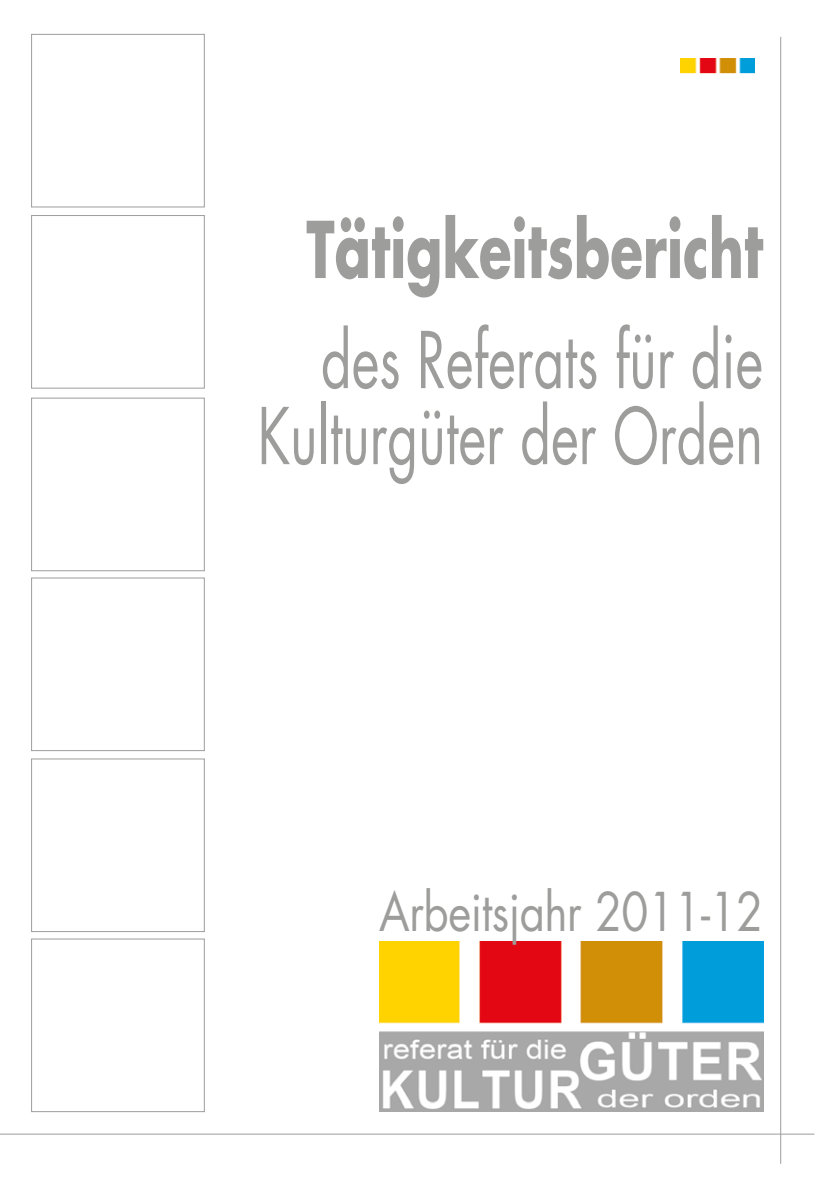
<style>
.page{position:relative;width:840px;height:1191px;background:#fff}
.page>*{position:absolute;margin:0;border:0;box-sizing:border-box;transform-origin:0 0}
.t1{font:76px/76px "Futura";color:#9d9d9c;text-align:right;scale:.7 1}
.t2{font:700 76px "Futura";color:#9d9d9c;scale:.7 1}
.t3{font:52px "Futura";letter-spacing:-.01em;color:#9d9d9c;scale:.84 1}
</style>
<div class="page">
<img style="left:680px;top:58px;width:74px;height:15px">
<img style="left:379px;top:941px;width:383px;height:171px">
<hr style="left:779px;top:37px;width:1px;height:1126px;background:#9d9d9c">
<hr style="left:0;top:1133px;width:814px;height:1px;background:#9d9d9c">
<div style="left:31px;top:938px;width:173px;height:174px;border:1px solid #9d9d9c"></div>
<div style="left:31px;top:577px;width:173px;height:174px;border:1px solid #9d9d9c"></div>
<div style="left:31px;top:398px;width:173px;height:173px;border:1px solid #9d9d9c"></div>
<div style="left:31px;top:215px;width:173px;height:173px;border:1px solid #9d9d9c"></div>
<div style="left:31px;top:34px;width:173px;height:173px;border:1px solid #9d9d9c"></div>
<div style="left:31px;top:758px;width:173px;height:174px;border:1px solid #9d9d9c"></div>
<p class="t2" style="left:306px;top:199px;width:653px">Tätigkeitsbericht</p>
<p class="t1" style="left:257px;top:323px;width:723px">des Referats für die<br>Kulturgüter der Orden</p>
<p class="t3" style="left:379px;top:879px;width:458px">Arbeitsjahr 2011-12</p>
</div>
